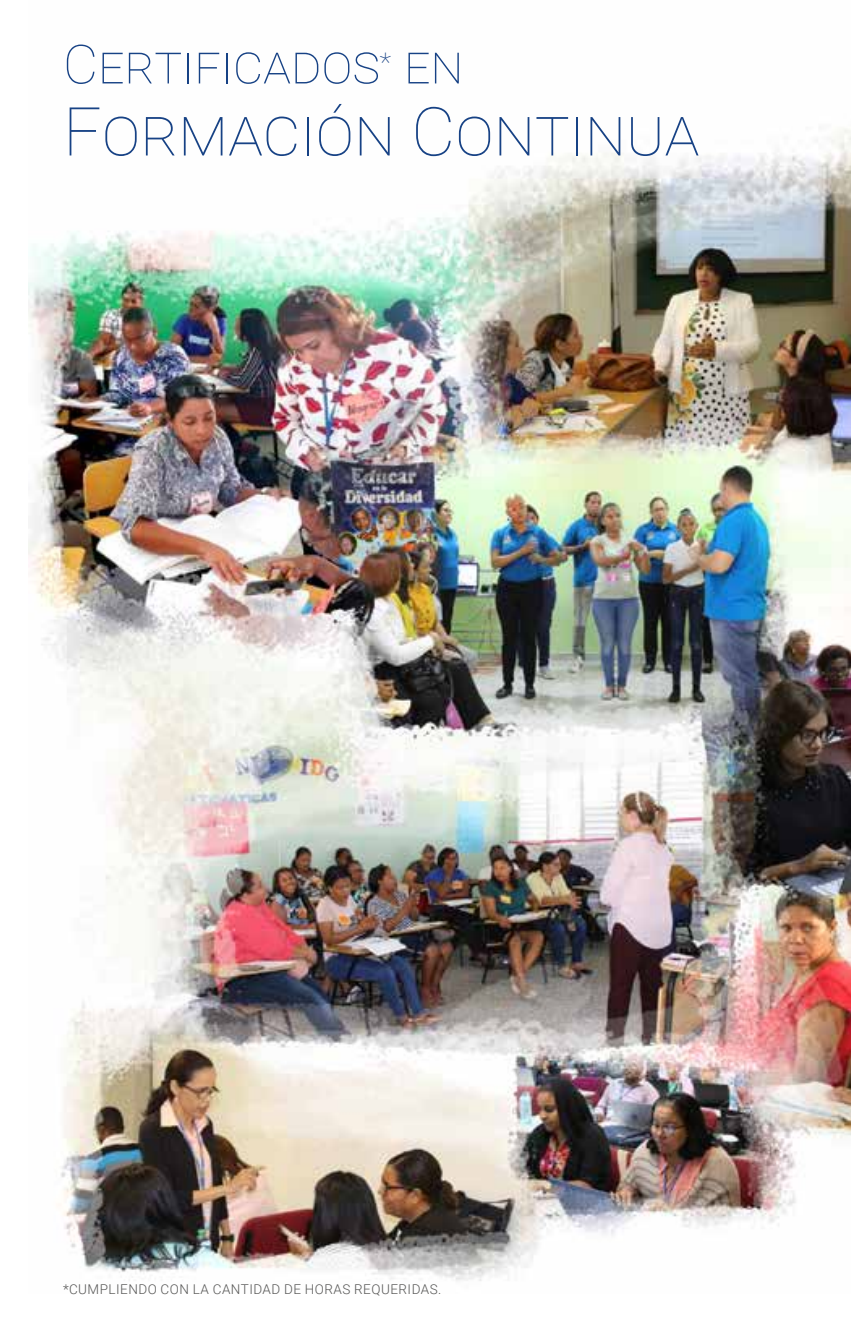
<style>
.page{position:relative;width:851px;height:1337px;background:#fff}
.page>*{position:absolute;margin:0;border:0;box-sizing:border-box;transform-origin:0 0}
.t1{font:100 67.5px "Roboto";color:#174285}
.t2{font:100 54px "Roboto";color:#174285}
.t3{font:300 13.5px "Roboto";letter-spacing:.035em;color:#575756}
</style>
<div class="page">
<img style="left:28px;top:128px;width:822px;height:1153px">
<h2 class="t2" style="left:63px;top:26px;width:402px">Certificados<sup>*</sup> en</h2>
<h1 class="t1" style="left:63px;top:84px;width:638px">Formación Continua</h1>
<p class="t3" style="left:63px;top:1279px;width:380px">*CUMPLIENDO CON LA CANTIDAD DE HORAS REQUERIDAS.</p>
</div>
